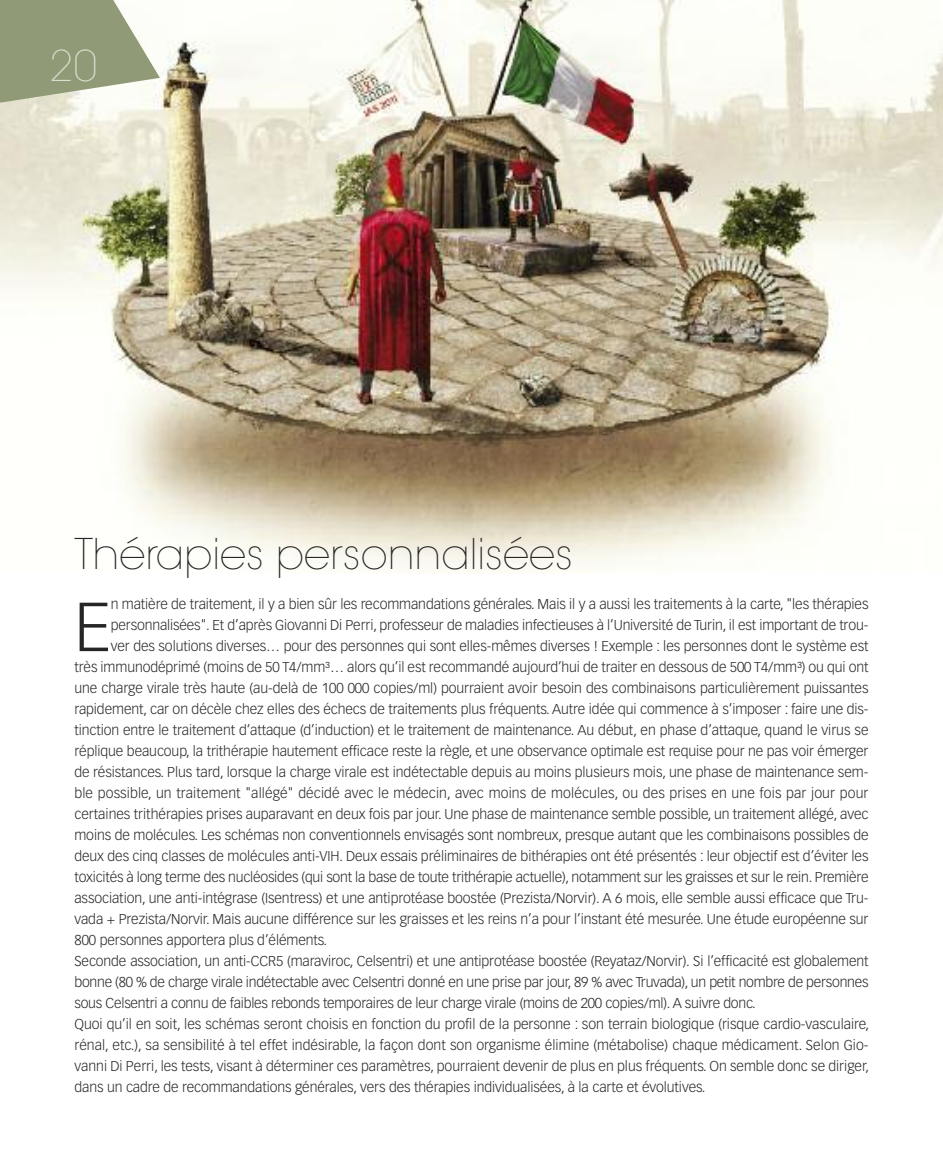
<style>
.page{position:relative;width:943px;height:1166px;background:#fff}
.page>*{position:absolute;margin:0;border:0;box-sizing:border-box;transform-origin:0 0}
.t1{font:300 68.08px "Vectora LH";color:#272627}
.t2{font:200 42px "Avant Garde";color:#272627}
.t3{font:200 42px "Avant Garde";color:#dbded2}
.t4{font:300 14px "Vectora LH";letter-spacing:-.005em;color:#272627}
</style>
<div class="page">
<img style="left:0;top:0;width:943px;height:571px">
<svg style="left:0;top:0;width:160px;height:107px"></svg>
<h2 class="t3" style="left:50px;top:50px;width:49px">20</h2>
<h2 class="t2" style="left:74px;top:538px;width:500px">Thérapies personnalisées</h2>
<h1 class="t1" style="left:74px;top:598px;width:38px">E</h1>
<p class="t4" style="left:111px;top:598px;width:759px">n matière de traitement, il y a bien sûr les recommandations générales. Mais il y a aussi les traitements à la carte, "les thérapies</p>
<p class="t4" style="left:111px;top:619px;width:759px">personnalisées". Et d’après Giovanni Di Perri, professeur de maladies infectieuses à l’Université de Turin, il est important de trou-</p>
<p class="t4" style="left:111px;top:640px;width:759px">ver des solutions diverses… pour des personnes qui sont elles-mêmes diverses ! Exemple : les personnes dont le système est</p>
<p class="t4" style="left:74px;top:661px;width:795px">très immunodéprimé (moins de 50 T4/mm³… alors qu’il est recommandé aujourd’hui de traiter en dessous de 500 T4/mm³) ou qui ont</p>
<p class="t4" style="left:74px;top:682px;width:795px">une charge virale très haute (au-delà de 100 000 copies/ml) pourraient avoir besoin des combinaisons particulièrement puissantes</p>
<p class="t4" style="left:74px;top:703px;width:795px">rapidement, car on décèle chez elles des échecs de traitements plus fréquents. Autre idée qui commence à s’imposer : faire une dis-</p>
<p class="t4" style="left:74px;top:724px;width:795px">tinction entre le traitement d’attaque (d’induction) et le traitement de maintenance. Au début, en phase d’attaque, quand le virus se</p>
<p class="t4" style="left:74px;top:745px;width:795px">réplique beaucoup, la trithérapie hautement efficace reste la règle, et une observance optimale est requise pour ne pas voir émerger</p>
<p class="t4" style="left:74px;top:766px;width:795px">de résistances. Plus tard, lorsque la charge virale est indétectable depuis au moins plusieurs mois, une phase de maintenance sem-</p>
<p class="t4" style="left:74px;top:787px;width:795px">ble possible, un traitement "allégé" décidé avec le médecin, avec moins de molécules, ou des prises en une fois par jour pour</p>
<p class="t4" style="left:74px;top:808px;width:795px">certaines trithérapies prises auparavant en deux fois par jour. Une phase de maintenance semble possible, un traitement allégé, avec</p>
<p class="t4" style="left:74px;top:829px;width:795px">moins de molécules. Les schémas non conventionnels envisagés sont nombreux, presque autant que les combinaisons possibles de</p>
<p class="t4" style="left:74px;top:850px;width:795px">deux des cinq classes de molécules anti-VIH. Deux essais préliminaires de bithérapies ont été présentés : leur objectif est d’éviter les</p>
<p class="t4" style="left:74px;top:871px;width:795px">toxicités à long terme des nucléosides (qui sont la base de toute trithérapie actuelle), notamment sur les graisses et sur le rein. Première</p>
<p class="t4" style="left:74px;top:892px;width:795px">association, une anti-intégrase (Isentress) et une antiprotéase boostée (Prezista/Norvir). A 6 mois, elle semble aussi efficace que Tru-</p>
<p class="t4" style="left:74px;top:913px;width:795px">vada + Prezista/Norvir. Mais aucune différence sur les graisses et les reins n’a pour l’instant été mesurée. Une étude européenne sur</p>
<p class="t4" style="left:74px;top:934px;width:254px">800 personnes apportera plus d’éléments.</p>
<p class="t4" style="left:74px;top:955px;width:795px">Seconde association, un anti-CCR5 (maraviroc, Celsentri) et une antiprotéase boostée (Reyataz/Norvir). Si l’efficacité est globalement</p>
<p class="t4" style="left:74px;top:976px;width:795px">bonne (80 % de charge virale indétectable avec Celsentri donné en une prise par jour, 89 % avec Truvada), un petit nombre de personnes</p>
<p class="t4" style="left:74px;top:997px;width:682px">sous Celsentri a connu de faibles rebonds temporaires de leur charge virale (moins de 200 copies/ml). A suivre donc.</p>
<p class="t4" style="left:74px;top:1018px;width:796px">Quoi qu’il en soit, les schémas seront choisis en fonction du profil de la personne : son terrain biologique (risque cardio-vasculaire,</p>
<p class="t4" style="left:74px;top:1039px;width:795px">rénal, etc.), sa sensibilité à tel effet indésirable, la façon dont son organisme élimine (métabolise) chaque médicament. Selon Gio-</p>
<p class="t4" style="left:74px;top:1060px;width:796px">vanni Di Perri, les tests, visant à déterminer ces paramètres, pourraient devenir de plus en plus fréquents. On semble donc se diriger,</p>
<p class="t4" style="left:74px;top:1081px;width:632px">dans un cadre de recommandations générales, vers des thérapies individualisées, à la carte et évolutives.</p>
</div>
